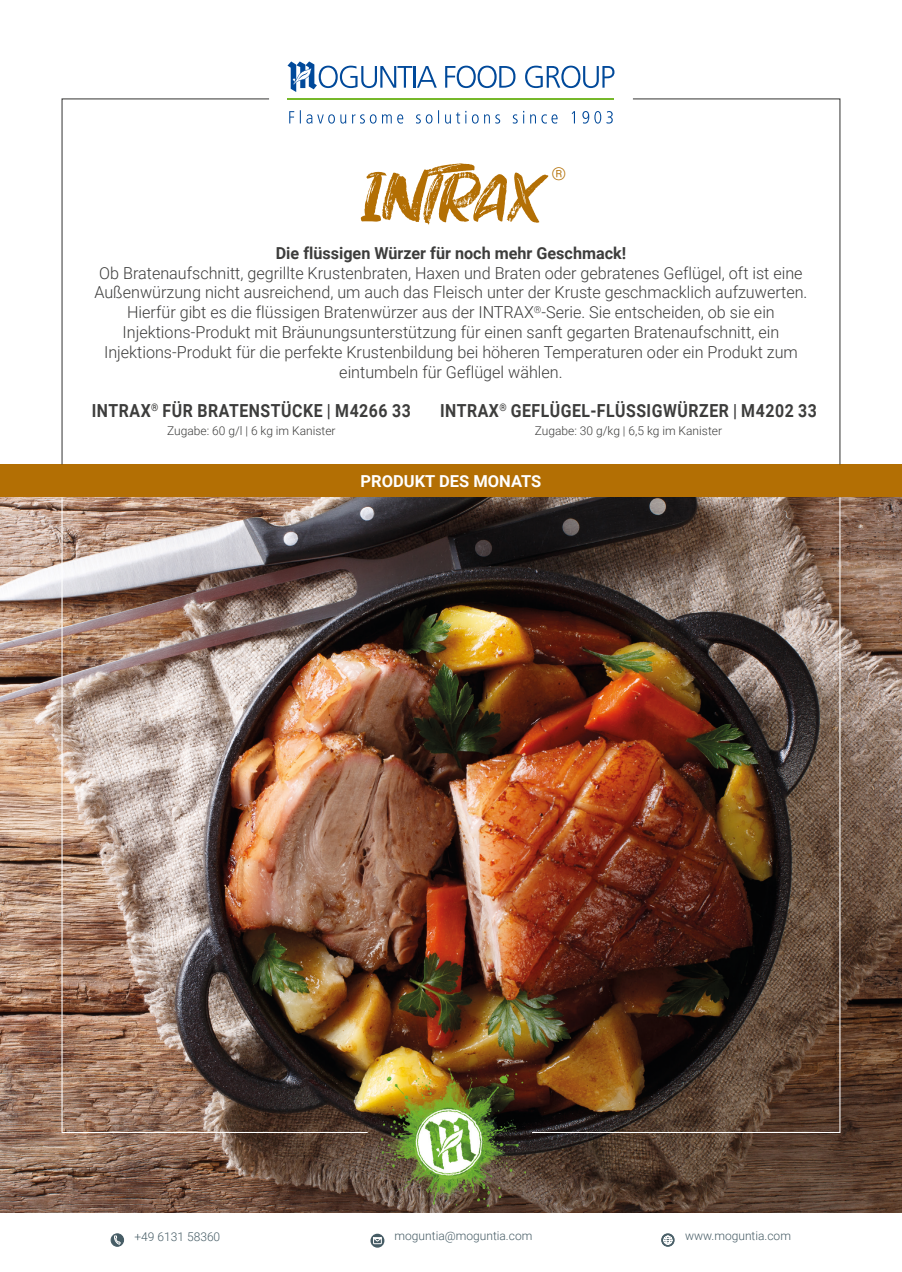
<style>
.page{position:relative;width:902px;height:1272px;background:#fff}
.page>*{position:absolute;margin:0;border:0;box-sizing:border-box;transform-origin:0 0}
.t1{font:64.5px "Hey October";color:#b36f04;scale:1.15 1}
.t2{font:700 18px "Roboto";letter-spacing:.035em;color:#3d3d3c;scale:.88 1}
.t3{font:300 17.7px "Roboto";color:#b36f04;scale:1.05 1}
.t4{font:300 16.5px/19.8px "Roboto";color:#3d3d3c;text-align:center}
.t5{font:700 16.5px "Roboto";color:#3d3d3c}
.t6{font:700 16.5px "Roboto";color:#fff}
.t7{font:300 12px "Roboto";color:#3d3d3c}
.t8{font:300 12px "Roboto";color:#465c65}
</style>
<div class="page">
<img style="left:0;top:497px;width:901px;height:716px">
<svg style="left:371px;top:1234px;width:12px;height:12px"></svg>
<div style="left:370px;top:1233px;width:14px;height:14px;border:2px solid #465c65;border-radius:50%"></div>
<svg style="left:372px;top:1237px;width:10px;height:6px"></svg>
<div style="left:111px;top:1233px;width:13px;height:13px;background:#465c65;border-radius:50%"></div>
<div style="left:111px;top:1233px;width:13px;height:13px;border:1px solid #465c65;border-radius:50%"></div>
<svg style="left:114px;top:1235px;width:6px;height:9px"></svg>
<div style="left:661px;top:1233px;width:13px;height:13px;border:1px solid #465c65;border-radius:50%"></div>
<svg style="left:663px;top:1235px;width:9px;height:9px"></svg>
<div style="left:0;top:464px;width:901px;height:33px;background:#b36f04"></div>
<svg style="left:633px;top:98px;width:207px;height:367px"></svg>
<img style="left:61px;top:497px;width:308px;height:636px">
<img style="left:531px;top:497px;width:309px;height:636px">
<svg style="left:61px;top:98px;width:208px;height:367px"></svg>
<svg style="left:445px;top:66px;width:70px;height:22px"></svg>
<svg style="left:525px;top:66px;width:89px;height:22px"></svg>
<svg style="left:287px;top:61px;width:150px;height:31px"></svg>
<svg style="left:289px;top:110px;width:323px;height:14px"></svg>
<hr style="left:287px;top:98px;width:327px;height:1px;background:#76b82a">
<img style="left:377px;top:1067px;width:148px;height:145px">
<h1 class="t1" style="left:361px;top:162px;width:158px">INTRAX</h1>
<p class="t5" style="left:276px;top:241px;width:352px">Die flüssigen Würzer für noch mehr Geschmack!</p>
<p class="t4" style="left:94px;top:262px;width:714px">Ob Bratenaufschnitt, gegrillte Krustenbraten, Haxen und Braten oder gebratenes Geflügel, oft ist eine Außenwürzung nicht ausreichend, um auch das Fleisch unter der Kruste geschmacklich aufzuwerten.<br>Hierfür gibt es die flüssigen Bratenwürzer aus der INTRAX<sup>®</sup>-Serie. Sie entscheiden, ob sie ein Injektions-Produkt mit Bräunungsunterstützung für einen sanft gegarten Bratenaufschnitt, ein Injektions-Produkt für die perfekte Krustenbildung bei höheren Temperaturen oder ein Produkt zum eintumbeln für Geflügel wählen.</p>
<p class="t2" style="left:92px;top:398px;width:364px">INTRAX<sup>®</sup> FÜR BRATENSTÜCKE | M4266 33</p>
<p class="t2" style="left:440px;top:398px;width:430px">INTRAX<sup>®</sup> GEFLÜGEL-FLÜSSIGWÜRZER | M4202 33</p>
<p class="t7" style="left:167px;top:422px;width:170px">Zugabe: 60 g/l | 6 kg im Kanister</p>
<p class="t7" style="left:535px;top:422px;width:189px">Zugabe: 30 g/kg | 6,5 kg im Kanister</p>
<p class="t3" style="left:551px;top:161px;width:16px">®</p>
<p class="t6" style="left:360px;top:469px;width:182px">PRODUKT DES MONATS</p>
<p class="t8" style="left:134px;top:1227px;width:87px">+49 6131 58360</p>
<p class="t8" style="left:394px;top:1227px;width:139px">moguntia@moguntia.com</p>
<p class="t8" style="left:685px;top:1227px;width:107px">www.moguntia.com</p>
</div>
